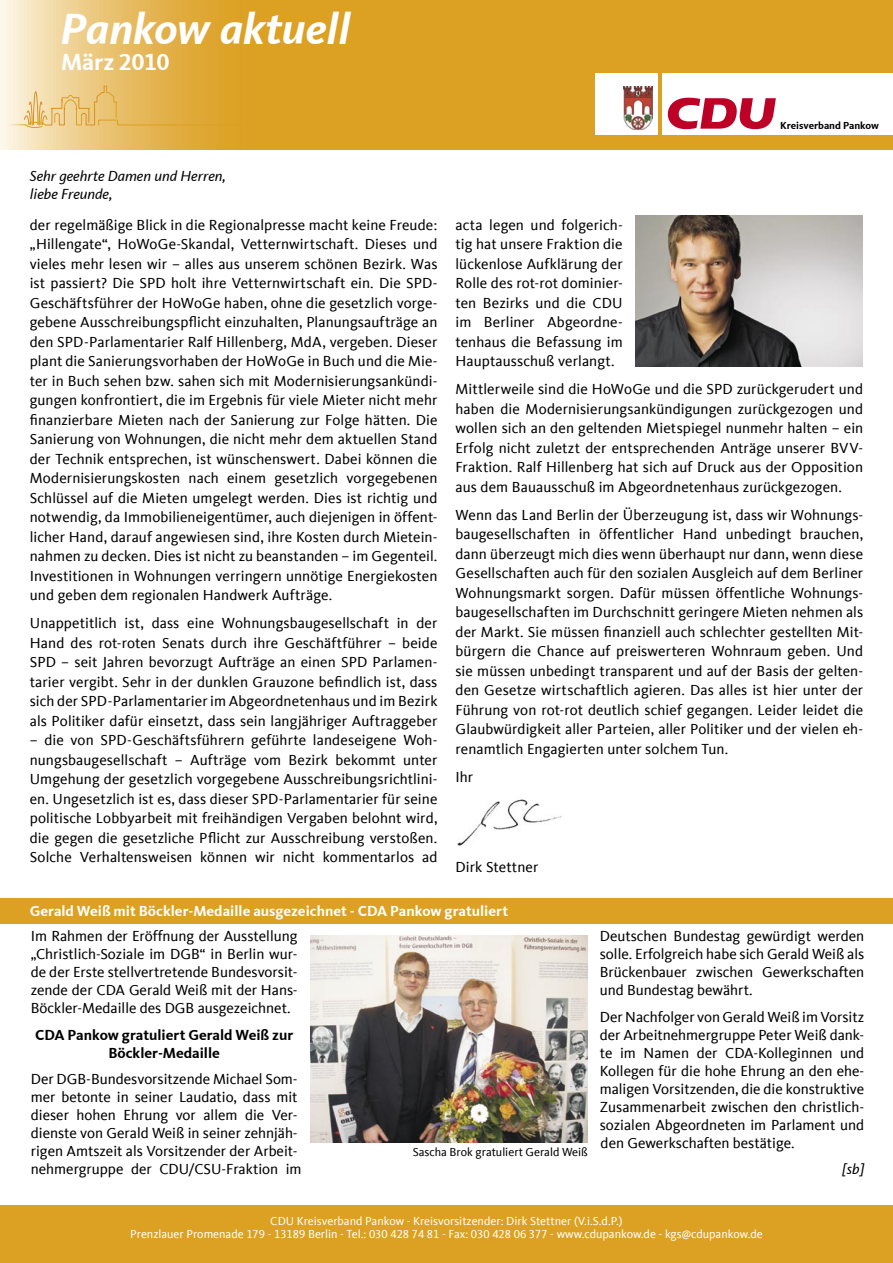
<style>
.page{position:relative;width:893px;height:1263px;background:#fff}
.page>*{position:absolute;margin:0;border:0;box-sizing:border-box;transform-origin:0 0}
.t1{font:italic 700 45px "CDU Kievit Tab";color:#fff}
.t2{font:700 24px "CDU Kievit Tab";color:#fff}
.t3{font:15px/19.5px "CDU Kievit Tab";color:#000;text-align:justify}
.t4{font:700 15px "CDU Kievit Tab";color:#fff}
.t5{font:700 15px/18px "CDU Kievit Tab";color:#000;text-align:center}
.t6{font:italic 15px/18px "CDU Kievit Tab";color:#000}
.t7{font:12px/13.5px "CDU Kievit Tab";color:#fff;text-align:center}
.t8{font:12px "CDU Kievit Tab";color:#000}
.t9{font:700 10.5px "CDU Kievit Tab";color:#000}
</style>
<div class="page">
<img style="left:458px;top:799px;width:104px;height:47px">
<svg style="left:0;top:0;width:893px;height:150px;background:#dfa936"></svg>
<div style="left:596px;top:73px;width:62px;height:62px;background:#fff"></div>
<div style="left:662px;top:73px;width:231px;height:62px;background:#fff"></div>
<svg style="left:667px;top:98px;width:109px;height:31px"></svg>
<svg style="left:4px;top:85px;width:307px;height:44px;background:#e5b75a"></svg>
<div style="left:0;top:1205px;width:893px;height:58px;background:#dca022"></div>
<img style="left:623px;top:87px;width:30px;height:43px">
<img style="left:635px;top:215px;width:228px;height:152px">
<div style="left:0;top:898px;width:893px;height:25px;background:#dca022"></div>
<img style="left:310px;top:935px;width:277px;height:208px">
<p class="t1" style="left:60px;top:2px;width:292px">Pankow aktuell</p>
<p class="t2" style="left:61px;top:47px;width:110px">März 2010</p>
<p class="t6" style="left:30px;top:167px;width:198px">Sehr geehrte Damen und Herren, liebe Freunde,</p>
<p class="t3" style="left:30px;top:215px;width:409px">der regelmäßige Blick in die Regionalpresse macht keine Freude: „Hillengate“, HoWoGe-Skandal, Vetternwirtschaft. Dieses und vieles mehr lesen wir – alles aus unserem schönen Bezirk. Was ist passiert? Die SPD holt ihre Vetternwirtschaft ein. Die SPD-Geschäftsführer der HoWoGe haben, ohne die gesetzlich vorge&shy;gebene Ausschreibungspflicht einzuhalten, Planungsaufträge an den SPD-Parlamentarier Ralf Hillenberg, MdA, vergeben. Dieser plant die Sanierungsvorhaben der HoWoGe in Buch und die Mie&shy;ter in Buch sehen bzw. sahen sich mit Modernisierungsankündi&shy;gungen konfrontiert, die im Ergebnis für viele Mieter nicht mehr finanzierbare Mieten nach der Sanierung zur Folge hätten. Die Sanierung von Wohnungen, die nicht mehr dem aktuellen Stand der Technik entsprechen, ist wünschenswert. Dabei können die Modernisierungskosten nach einem gesetzlich vorgegebenen Schlüssel auf die Mieten umgelegt werden. Dies ist richtig und notwendig, da Immobilieneigentümer, auch diejenigen in öffent&shy;licher Hand, darauf angewiesen sind, ihre Kosten durch Mietein&shy;nahmen zu decken. Dies ist nicht zu beanstanden – im Gegenteil.<br>Investitionen in Wohnungen verringern unnötige Energiekosten und geben dem regionalen Handwerk Aufträge.</p>
<p class="t3" style="left:30px;top:614px;width:409px">Unappetitlich ist, dass eine Wohnungsbaugesellschaft in der Hand des rot-roten Senats durch ihre Geschäftführer – beide SPD – seit Jahren bevorzugt Aufträge an einen SPD Parlamen&shy;tarier vergibt. Sehr in der dunklen Grauzone befindlich ist, dass sich der SPD-Parlamentarier im Abgeordnetenhaus und im Bezirk als Politiker dafür einsetzt, dass sein langjähriger Auftraggeber</p>
<p class="t3" style="left:30px;top:731px;width:409px">– die von SPD-Geschäftsführern geführte landeseigene Woh&shy;nungsbaugesellschaft – Aufträge vom Bezirk bekommt unter Umgehung der gesetzlich vorgegebene Ausschreibungsrichtlini&shy;en. Ungesetzlich ist es, dass dieser SPD-Parlamentarier für seine politische Lobbyarbeit mit freihändigen Vergaben belohnt wird, die gegen die gesetzliche Pflicht zur Ausschreibung verstoßen.<br>Solche Verhaltensweisen können wir nicht kommentarlos ad</p>
<p class="t9" style="left:780px;top:119px;width:100px">Kreisverband Pankow</p>
<p class="t3" style="left:455px;top:215px;width:169px">acta legen und folgerich&shy;tig hat unsere Fraktion die lückenlose Aufklärung der Rolle des rot-rot dominier&shy;ten Bezirks und die CDU im Berliner Abgeordne&shy;tenhaus die Befassung im Hauptausschuß verlangt.</p>
<p class="t3" style="left:455px;top:380px;width:409px">Mittlerweile sind die HoWoGe und die SPD zurückgerudert und haben die Modernisierungsankündigungen zurückgezogen und wollen sich an den geltenden Mietspiegel nunmehr halten – ein Erfolg nicht zuletzt der entsprechenden Anträge unserer BVV-Fraktion. Ralf Hillenberg hat sich auf Druck aus der Opposition aus dem Bauausschuß im Abgeordnetenhaus zurückgezogen.</p>
<p class="t3" style="left:455px;top:505px;width:409px">Wenn das Land Berlin der Überzeugung ist, dass wir Wohnungs&shy;baugesellschaften in öffentlicher Hand unbedingt brauchen, dann überzeugt mich dies wenn überhaupt nur dann, wenn diese Gesellschaften auch für den sozialen Ausgleich auf dem Berliner Wohnungsmarkt sorgen. Dafür müssen öffentliche Wohnungs&shy;baugesellschaften im Durchschnitt geringere Mieten nehmen als der Markt. Sie müssen finanziell auch schlechter gestellten Mit&shy;bürgern die Chance auf preiswerteren Wohnraum geben. Und sie müssen unbedingt transparent und auf der Basis der gelten&shy;den Gesetze wirtschaftlich agieren. Das alles ist hier unter der Führung von rot-rot deutlich schief gegangen. Leider leidet die Glaubwürdigkeit aller Parteien, aller Politiker und der vielen eh&shy;renamtlich Engagierten unter solchem Tun.</p>
<p class="t3" style="left:455px;top:767px;width:19px">Ihr</p>
<p class="t3" style="left:455px;top:857px;width:84px">Dirk Stettner</p>
<p class="t4" style="left:30px;top:902px;width:480px">Gerald Weiß mit Böckler-Medaille ausgezeichnet - CDA Pankow gratuliert</p>
<p class="t3" style="left:31px;top:927px;width:268px;line-height:18px">Im Rahmen der Eröffnung der Ausstellung „Christlich-Soziale im DGB“ in Berlin wur&shy;de der Erste stellvertretende Bundesvorsit&shy;zende der CDA Gerald Weiß mit der Hans-Böckler-Medaille des DGB ausgezeichnet.</p>
<p class="t5" style="left:35px;top:1025px;width:260px">CDA Pankow gratuliert Gerald Weiß zur<br>Böckler-Medaille</p>
<p class="t3" style="left:31px;top:1070px;width:272px;line-height:18px;text-align:left">Der DGB-Bundesvorsitzende Michael Som&shy;mer betonte in seiner Laudatio, dass mit dieser hohen Ehrung vor allem die Ver&shy;dienste von Gerald Weiß in seiner zehnjäh&shy;rigen Amtszeit als Vorsitzender der Arbeit&shy;nehmergruppe der CDU/CSU-Fraktion im</p>
<p class="t8" style="left:413px;top:1145px;width:177px">Sascha Brok gratuliert Gerald Weiß</p>
<p class="t3" style="left:600px;top:927px;width:266px;line-height:18px">Deutschen Bundestag gewürdigt werden solle. Erfolgreich habe sich Gerald Weiß als Brückenbauer zwischen Gewerkschaften und Bundestag bewährt.</p>
<p class="t3" style="left:600px;top:1008px;width:266px;line-height:18px">Der Nachfolger von Gerald Weiß im Vorsitz der Arbeitnehmergruppe Peter Weiß dank&shy;te im Namen der CDA-Kolleginnen und Kollegen für die hohe Ehrung an den ehe&shy;maligen Vorsitzenden, die die konstruktive Zusammenarbeit zwischen den christlich&shy;sozialen Abgeordneten im Parlament und den Gewerkschaften bestätige.</p>
<p class="t6" style="left:842px;top:1160px;width:24px">[sb]</p>
<p class="t7" style="left:130px;top:1214px;width:634px">CDU Kreisverband Pankow - Kreisvorsitzender: Dirk Stettner (V.i.S.d.P.)<br>Prenzlauer Promenade 179 - 13189 Berlin - Tel.: 030 428 74 81 - Fax: 030 428 06 377 - www.cdupankow.de - kgs@cdupankow.de</p>
</div>
